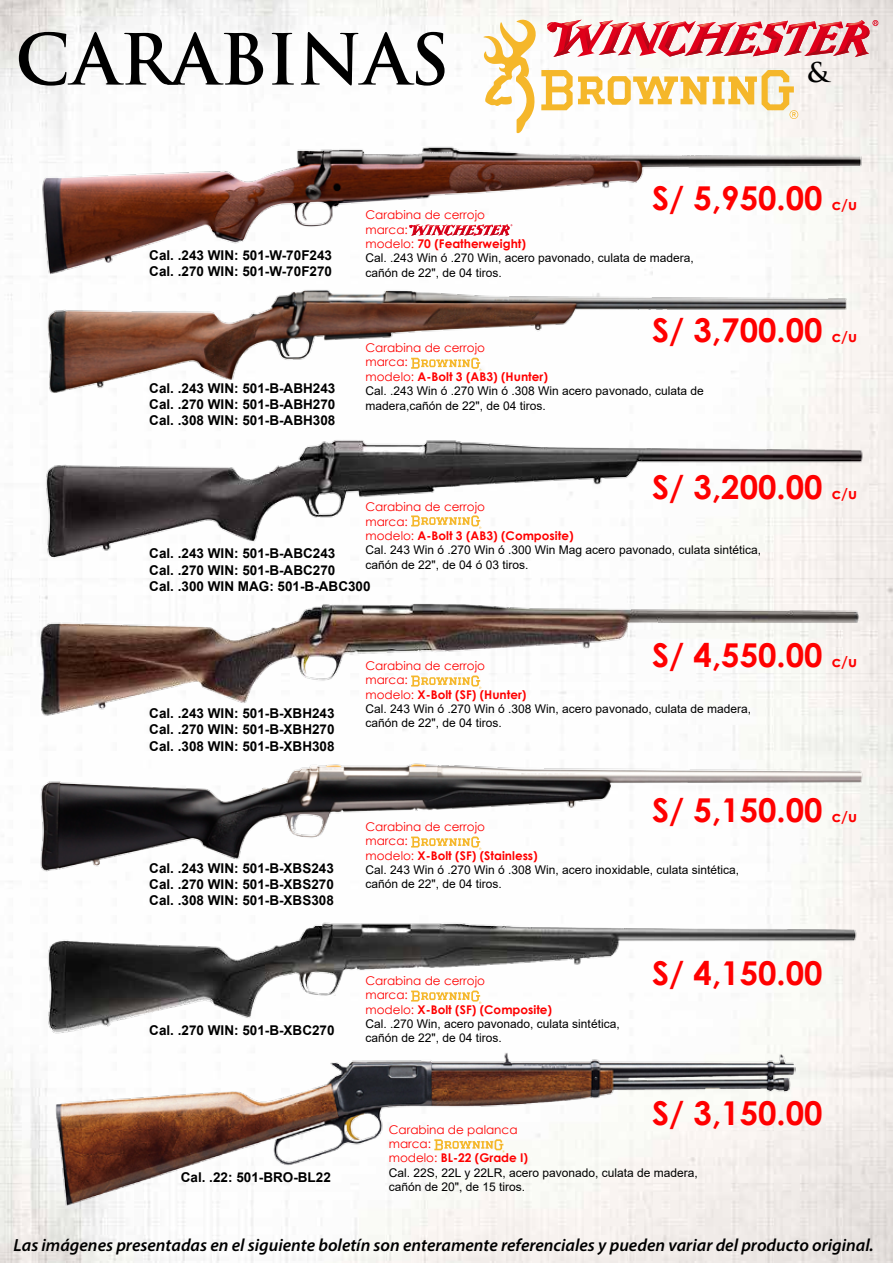
<style>
.page{position:relative;width:893px;height:1263px;background:#fff}
.page>*{position:absolute;margin:0;border:0;box-sizing:border-box;transform-origin:0 0}
.t1{font:700 68.55px "Trajan Pro";color:#000}
.t2{font:700 32.85px "Century Gothic";color:#f00}
.t3{font:700 26.55px "Trajan Pro";color:#000}
.t4{font:italic 600 17.7px "Myriad Pro";color:#000}
.t5{font:700 13.5px/16.2px "Arial";color:#000;text-align:justify}
.t6{font:12px/14.4px "Arial";color:#000}
.t7{font:12px/14.4px "Century Gothic";color:#f00}
.s1{font-size:15px}
.s2{font-weight:700}
</style>
<div class="page">
<img style="left:0;top:0;width:893px;height:1263px">
<img style="left:54px;top:1052px;width:741px;height:154px">
<img style="left:40px;top:912px;width:822px;height:130px">
<img style="left:34px;top:758px;width:831px;height:119px">
<img style="left:26px;top:592px;width:848px;height:138px">
<img style="left:31px;top:277px;width:834px;height:130px">
<img style="left:38px;top:141px;width:845px;height:135px">
<svg style="left:409px;top:224px;width:103px;height:12px"></svg>
<svg style="left:411px;top:358px;width:70px;height:13px"></svg>
<svg style="left:411px;top:675px;width:70px;height:14px"></svg>
<svg style="left:411px;top:836px;width:70px;height:14px"></svg>
<svg style="left:411px;top:990px;width:70px;height:14px"></svg>
<svg style="left:434px;top:1139px;width:71px;height:14px"></svg>
<svg style="left:483px;top:19px;width:395px;height:114px"></svg>
<img style="left:40px;top:434px;width:825px;height:130px">
<h1 class="t1" style="left:15px;top:17px;width:436px">CARABINAS</h1>
<h3 class="t3" style="left:807px;top:56px;width:24px">&amp;</h3>
<p class="t5" style="left:149px;top:247px;width:184px">Cal. .243 WIN: 501-W-70F243<br>Cal. .270 WIN: 501-W-70F270</p>
<p class="t5" style="left:149px;top:380px;width:188px">Cal. .243 WIN: 501-B-ABH243<br>Cal. .270 WIN: 501-B-ABH270<br>Cal. .308 WIN: 501-B-ABH308</p>
<h2 class="t2" style="left:652px;top:174px;width:206px">S/ 5,950.00 <span class="s1">c/u</span></h2>
<p class="t7" style="left:366px;top:208px;width:162px">Carabina de cerrojo marca:<br>modelo: <span class="s2">70 (Featherweight)</span></p>
<p class="t6" style="left:366px;top:251px;width:330px">Cal. .243 Win ó .270 Win, acero pavonado, culata de madera, cañón de 22", de 04 tiros.</p>
<h2 class="t2" style="left:652px;top:305px;width:206px">S/ 3,700.00 <span class="s1">c/u</span></h2>
<p class="t7" style="left:366px;top:340px;width:184px">Carabina de cerrojo<br>marca:<br>modelo: <span class="s2">A-Bolt 3 (AB3) (Hunter)</span></p>
<p class="t6" style="left:366px;top:384px;width:340px">Cal. .243 Win ó .270 Win ó .308 Win acero pavonado, culata de madera,cañón de 22", de 04 tiros.</p>
<h2 class="t2" style="left:652px;top:462px;width:206px">S/ 3,200.00 <span class="s1">c/u</span></h2>
<p class="t7" style="left:366px;top:499px;width:210px">Carabina de cerrojo<br>marca:<br>modelo: <span class="s2">A-Bolt 3 (AB3) (Composite)</span></p>
<p class="t6" style="left:366px;top:543px;width:397px">Cal. 243 Win ó .270 Win ó .300 Win Mag acero pavonado, culata sintética, cañón de 22", de 04 ó 03 tiros.</p>
<p class="t5" style="left:149px;top:546px;width:223px;text-align:left">Cal. .243 WIN: 501-B-ABC243<br>Cal. .270 WIN: 501-B-ABC270<br>Cal. .300 WIN MAG: 501-B-ABC300</p>
<p class="t5" style="left:149px;top:705px;width:187px">Cal. .243 WIN: 501-B-XBH243<br>Cal. .270 WIN: 501-B-XBH270<br>Cal. .308 WIN: 501-B-XBH308</p>
<p class="t5" style="left:149px;top:860px;width:186px">Cal. .243 WIN: 501-B-XBS243<br>Cal. .270 WIN: 501-B-XBS270<br>Cal. .308 WIN: 501-B-XBS308</p>
<p class="t5" style="left:149px;top:1022px;width:187px">Cal. .270 WIN: 501-B-XBC270</p>
<p class="t5" style="left:181px;top:1169px;width:152px">Cal. .22: 501-BRO-BL22</p>
<h2 class="t2" style="left:652px;top:630px;width:206px">S/ 4,550.00 <span class="s1">c/u</span></h2>
<p class="t7" style="left:366px;top:658px;width:162px">Carabina de cerrojo marca:<br>modelo: <span class="s2">X-Bolt (SF) (Hunter)</span></p>
<p class="t6" style="left:366px;top:701px;width:387px">Cal. 243 Win ó .270 Win ó .308 Win, acero pavonado, culata de madera, cañón de 22", de 04 tiros.</p>
<h2 class="t2" style="left:652px;top:785px;width:206px">S/ 5,150.00 <span class="s1">c/u</span></h2>
<p class="t7" style="left:366px;top:819px;width:174px">Carabina de cerrojo<br>marca:<br>modelo: <span class="s2">X-Bolt (SF) (Stainless)</span></p>
<p class="t6" style="left:366px;top:862px;width:375px">Cal. 243 Win ó .270 Win ó .308 Win, acero inoxidable, culata sintética, cañón de 22", de 04 tiros.</p>
<p class="t7" style="left:366px;top:973px;width:188px">Carabina de cerrojo<br>marca:<br>modelo: <span class="s2">X-Bolt (SF) (Composite)</span></p>
<p class="t6" style="left:366px;top:1016px;width:256px">Cal. .270 Win, acero pavonado, culata sintética, cañón de 22", de 04 tiros.</p>
<h2 class="t2" style="left:652px;top:948px;width:172px">S/ 4,150.00</h2>
<h2 class="t2" style="left:652px;top:1088px;width:172px">S/ 3,150.00</h2>
<p class="t7" style="left:389px;top:1122px;width:141px">Carabina de palanca marca:<br>modelo: <span class="s2">BL-22 (Grade I)</span></p>
<p class="t6" style="left:389px;top:1165px;width:311px">Cal. 22S, 22L y 22LR, acero pavonado, culata de madera, cañón de 20", de 15 tiros.</p>
<h3 class="t4" style="left:14px;top:1234px;width:862px">Las imágenes presentadas en el siguiente boletín son enteramente referenciales y pueden variar del producto original.</h3>
</div>
